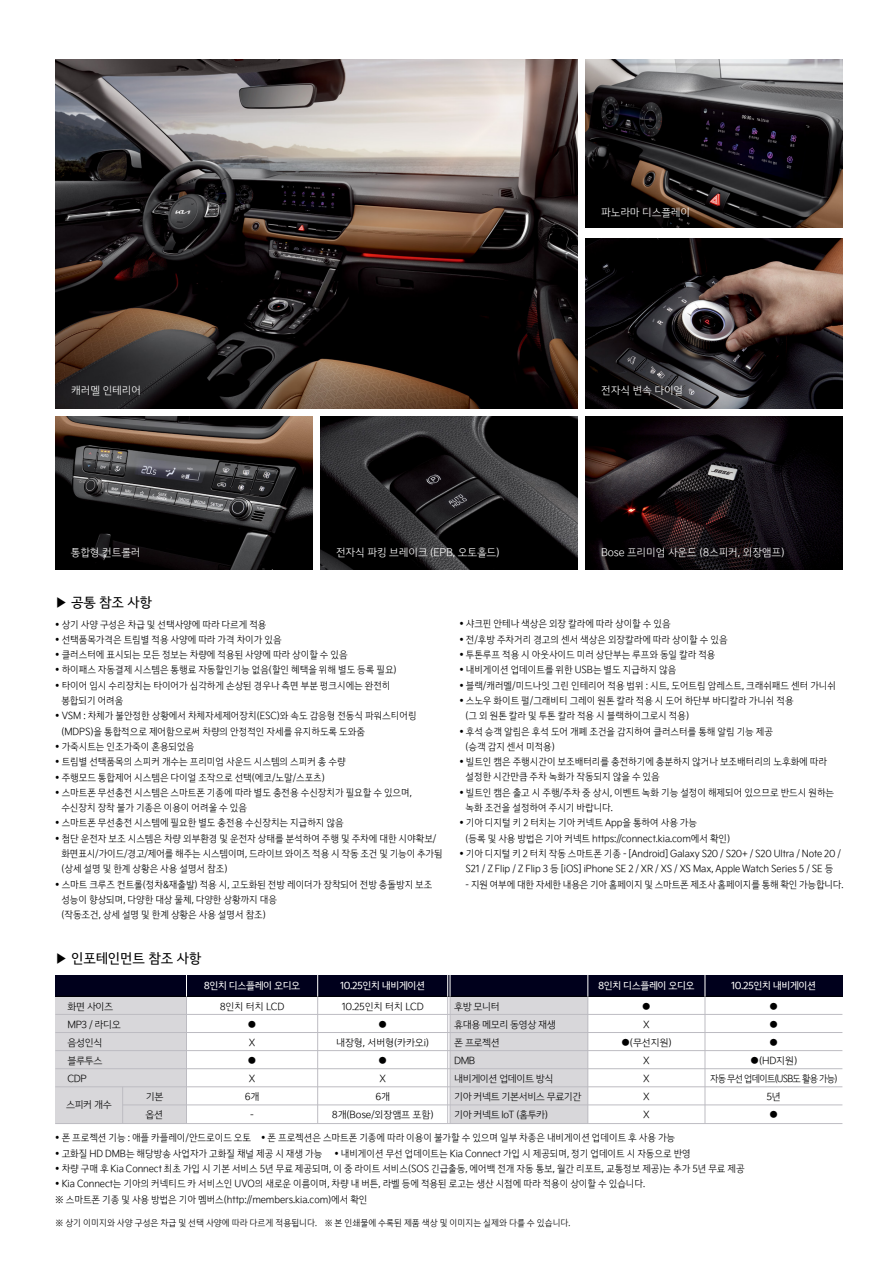
<style>
.page{position:relative;width:885px;height:1263px;background:#fff}
.page>*{position:absolute;margin:0;border:0;box-sizing:border-box;transform-origin:0 0}
.t1{font:13.5px "Kia Signature OTF Regular";letter-spacing:-.02em;color:#000}
.t2{font:10.5px "Kia Signature OTF Light";letter-spacing:-.02em;color:#fff}
.t3{font:9.75px/15.3px "Kia Signature OTF Light";letter-spacing:-.005em;color:#000;scale:.95 1}
.t4{font:9.75px/18px "Kia Signature OTF Light";letter-spacing:-.05em;color:#050505}
.t5{font:9.75px/18px "Kia Signature OTF Light";letter-spacing:-.005em;color:#000;text-align:center}
.t6{font:9.75px "Kia Signature OTF Regular";letter-spacing:-.05em;color:#fff}
.t7{font:9.75px/18px "Kia Signature OTF Light";letter-spacing:-.08em;color:#000;text-align:center}
.t8{font:9px "Kia Signature OTF Light";color:#000;scale:.95 1}
</style>
<div class="page">
<div style="left:55px;top:996px;width:131px;height:127px;background:#d8d7da"></div>
<div style="left:450px;top:996px;width:137px;height:127px;background:#d8d7da"></div>
<div style="left:55px;top:975px;width:787px;height:21px;background:#00001c"></div>
<hr style="left:55px;top:1032px;width:787px;height:1px;background:#bdbcc2">
<hr style="left:55px;top:1014px;width:787px;height:1px;background:#bdbcc2">
<hr style="left:55px;top:996px;width:787px;height:1px;background:#000">
<hr style="left:55px;top:1050px;width:787px;height:1px;background:#bdbcc2">
<hr style="left:123px;top:1105px;width:719px;height:1px;background:#bdbcc2">
<hr style="left:55px;top:1086px;width:787px;height:1px;background:#bdbcc2">
<hr style="left:55px;top:1068px;width:787px;height:1px;background:#bdbcc2">
<hr style="left:55px;top:1123px;width:787px;height:1px;background:#bdbcc2">
<hr style="left:317px;top:996px;width:1px;height:127px;background:#bdbcc2">
<svg style="left:317px;top:975px;width:1px;height:21px"></svg>
<hr style="left:186px;top:996px;width:1px;height:127px;background:#bdbcc2">
<svg style="left:186px;top:975px;width:1px;height:21px"></svg>
<hr style="left:122px;top:1087px;width:1px;height:36px;background:#bdbcc2">
<hr style="left:447px;top:996px;width:1px;height:127px;background:#bdbcc2">
<hr style="left:449px;top:996px;width:1px;height:127px;background:#bdbcc2">
<svg style="left:447px;top:975px;width:3px;height:21px"></svg>
<hr style="left:587px;top:996px;width:1px;height:127px;background:#bdbcc2">
<svg style="left:587px;top:975px;width:1px;height:21px"></svg>
<hr style="left:704px;top:996px;width:1px;height:127px;background:#bdbcc2">
<svg style="left:704px;top:975px;width:1px;height:21px"></svg>
<img style="left:55px;top:60px;width:522px;height:348px">
<img style="left:585px;top:60px;width:257px;height:168px">
<img style="left:585px;top:238px;width:257px;height:170px">
<img style="left:55px;top:417px;width:257px;height:153px">
<img style="left:320px;top:417px;width:257px;height:153px">
<img style="left:585px;top:417px;width:257px;height:153px">
<p class="t2" style="left:71px;top:383px;width:71px">캐러멜 인테리어</p>
<p class="t2" style="left:601px;top:204px;width:90px">파노라마 디스플레이</p>
<p class="t2" style="left:601px;top:383px;width:84px">전자식 변속 다이얼</p>
<p class="t2" style="left:71px;top:545px;width:71px">통합형 컨트롤러</p>
<p class="t2" style="left:336px;top:545px;width:165px">전자식 파킹 브레이크 (EPB, 오토홀드)</p>
<p class="t2" style="left:601px;top:545px;width:185px">Bose 프리미엄 사운드 (8스피커, 외장앰프)</p>
<h1 class="t1" style="left:55px;top:592px;width:98px">▶ 공통 참조 사항</h1>
<p class="t3" style="left:55px;top:616px;width:224px">• 상기 사양 구성은 차급 및 선택사양에 따라 다르게 적용</p>
<p class="t3" style="left:55px;top:631px;width:240px">• 선택품목가격은 트림별 적용 사양에 따라 가격 차이가 있음</p>
<p class="t3" style="left:55px;top:646px;width:309px">• 클러스터에 표시되는 모든 정보는 차량에 적용된 사양에 따라 상이할 수 있음</p>
<p class="t3" style="left:55px;top:662px;width:361px">• 하이패스 자동결제 시스템은 통행료 자동할인기능 없음(할인 혜택을 위해 별도 등록 필요)</p>
<p class="t3" style="left:61px;top:677px;width:348px;text-indent:-6px">• 타이어 임시 수리장치는 타이어가 심각하게 손상된 경우나 측면 부분 펑크시에는 완전히 봉합되기 어려움</p>
<p class="t3" style="left:61px;top:708px;width:375px;text-indent:-6px">• VSM : 차체가 불안정한 상황에서 차체자세제어장치(ESC)와 속도 감응형 전동식 파워스티어링 (MDPS)을 통합적으로 제어함으로써 차량의 안정적인 자세를 유지하도록 도와줌</p>
<p class="t3" style="left:55px;top:738px;width:148px">• 가죽시트는 인조가죽이 혼용되었음</p>
<p class="t3" style="left:55px;top:753px;width:307px">• 트림별 선택품목의 스피커 개수는 프리미엄 사운드 시스템의 스피커 총 수량</p>
<p class="t3" style="left:55px;top:769px;width:285px">• 주행모드 통합제어 시스템은 다이얼 조작으로 선택(에코/노말/스포츠)</p>
<p class="t3" style="left:61px;top:784px;width:370px;text-indent:-6px">• 스마트폰 무선충전 시스템은 스마트폰 기종에 따라 별도 충전용 수신장치가 필요할 수 있으며, 수신장치 장착 불가 기종은 이용이 어려울 수 있음</p>
<p class="t3" style="left:55px;top:815px;width:305px">• 스마트폰 무선충전 시스템에 필요한 별도 충전용 수신장치는 지급하지 않음</p>
<p class="t3" style="left:61px;top:830px;width:403px;text-indent:-6px">• 첨단 운전자 보조 시스템은 차량 외부환경 및 운전자 상태를 분석하여 주행 및 주차에 대한 시야확보/ 화면표시/가이드/경고/제어를 해주는 시스템이며, 드라이브 와이즈 적용 시 작동 조건 및 기능이 추가됨 (상세 설명 및 한계 상황은 사용 설명서 참조)</p>
<p class="t3" style="left:61px;top:876px;width:392px;text-indent:-6px">• 스마트 크루즈 컨트롤(정차&amp;재출발) 적용 시, 고도화된 전방 레이더가 장착되어 전방 충돌방지 보조 성능이 향상되며, 다양한 대상 물체, 다양한 상황까지 대응<br>(작동조건, 상세 설명 및 한계 상황은 사용 설명서 참조)</p>
<h1 class="t1" style="left:55px;top:948px;width:147px">▶ 인포테인먼트 참조 사항</h1>
<p class="t3" style="left:459px;top:616px;width:224px">• 샤크핀 안테나 색상은 외장 칼라에 따라 상이할 수 있음</p>
<p class="t3" style="left:459px;top:631px;width:284px">• 전/후방 주차거리 경고의 센서 색상은 외장칼라에 따라 상이할 수 있음</p>
<p class="t3" style="left:459px;top:646px;width:271px">• 투톤루프 적용 시 아웃사이드 미러 상단부는 루프와 동일 칼라 적용</p>
<p class="t3" style="left:459px;top:662px;width:230px">• 내비게이션 업데이트를 위한 USB는 별도 지급하지 않음</p>
<p class="t3" style="left:459px;top:677px;width:398px">• 블랙/캐러멜/미드나잇 그린 인테리어 적용 범위 : 시트, 도어트림 암레스트, 크래쉬패드 센터 가니쉬</p>
<p class="t3" style="left:465px;top:692px;width:347px;text-indent:-6px">• 스노우 화이트 펄/그래비티 그레이 원톤 칼라 적용 시 도어 하단부 바디칼라 가니쉬 적용 (그 외 원톤 칼라 및 투톤 칼라 적용 시 블랙하이그로시 적용)</p>
<p class="t3" style="left:465px;top:723px;width:325px;text-indent:-6px">• 후석 승객 알림은 후석 도어 개폐 조건을 감지하여 클러스터를 통해 알림 기능 제공 (승객 감지 센서 미적용)</p>
<p class="t3" style="left:465px;top:753px;width:382px;text-indent:-6px">• 빌트인 캠은 주행시간이 보조배터리를 충전하기에 충분하지 않거나 보조배터리의 노후화에 따라 설정한 시간만큼 주차 녹화가 작동되지 않을 수 있음</p>
<p class="t3" style="left:465px;top:784px;width:389px;text-indent:-6px">• 빌트인 캠은 출고 시 주행/주차 중 상시, 이벤트 녹화 기능 설정이 해제되어 있으므로 반드시 원하는 녹화 조건을 설정하여 주시기 바랍니다.</p>
<p class="t3" style="left:465px;top:815px;width:280px;text-indent:-6px">• 기아 디지털 키 2 터치는 기아 커넥트 App을 통하여 사용 가능<br>(등록 및 사용 방법은 기아 커넥트 https://connect.kia.com에서 확인)</p>
<p class="t3" style="left:459px;top:845px;width:403px;text-align:center">• 기아 디지털 키 2 터치 작동 스마트폰 기종 - [Android] Galaxy S20 / S20+ / S20 Ultra / Note 20 /<br>S21 / Z Flip / Z Flip 3 등 [iOS] iPhone SE 2 / XR / XS / XS Max, Apple Watch Series 5 / SE 등</p>
<p class="t3" style="left:465px;top:876px;width:399px">- 지원 여부에 대한 자세한 내용은 기아 홈페이지 및 스마트폰 제조사 홈페이지를 통해 확인 가능합니다.</p>
<p class="t4" style="left:68px;top:997px;width:55px">화면 사이즈<br>MP3 / 라디오 음성인식 블루투스<br>CDP</p>
<p class="t4" style="left:66px;top:1095px;width:47px">스피커 개수</p>
<p class="t4" style="left:146px;top:1087px;width:19px">기본 옵션</p>
<p class="t6" style="left:204px;top:978px;width:98px">8인치 디스플레이 오디오</p>
<p class="t6" style="left:340px;top:978px;width:87px">10.25인치 내비게이션</p>
<p class="t6" style="left:598px;top:978px;width:98px">8인치 디스플레이 오디오</p>
<p class="t6" style="left:731px;top:978px;width:87px">10.25인치 내비게이션</p>
<p class="t4" style="left:454px;top:996px;width:129px">후방 모니터<br>휴대용 메모리 동영상 재생<br>폰 프로젝션<br>DMB<br>내비게이션 업데이트 방식<br>기아 커넥트 기본서비스 무료기간 기아 커넥트 loT (홈투카)</p>
<p class="t5" style="left:332px;top:997px;width:103px">10.25인치 터치 LCD<br>●<br>내장형, 서버형(카카오i) ●<br>X<br>6개<br>8개(Bose/외장앰프 포함)</p>
<p class="t5" style="left:769px;top:997px;width:11px;text-align:justify">● ● ●</p>
<p class="t5" style="left:220px;top:997px;width:66px">8인치 터치 LCD ●<br>X<br>●<br>X<br>6개<br>-</p>
<p class="t5" style="left:641px;top:997px;width:11px;text-align:left">●<br>X</p>
<p class="t5" style="left:621px;top:1033px;width:52px">●(무선지원)<br>X<br>X<br>X<br>X</p>
<p class="t7" style="left:710px;top:1051px;width:129px">●(HD지원)<br>자동 무선 업데이트(USB도 활용 가능)<br>5년<br>●</p>
<p class="t3" style="left:55px;top:1130px;width:654px">• 폰 프로젝션 기능 : 애플 카플레이/안드로이드 오토 • 폰 프로젝션은 스마트폰 기종에 따라 이용이 불가할 수 있으며 일부 차종은 내비게이션 업데이트 후 사용 가능</p>
<p class="t3" style="left:55px;top:1145px;width:670px">• 고화질 HD DMB는 해당방송 사업자가 고화질 채널 제공 시 재생 가능 • 내비게이션 무선 업데이트는 Kia Connect 가입 시 제공되며, 정기 업데이트 시 자동으로 반영</p>
<p class="t3" style="left:55px;top:1160px;width:727px">• 차량 구매 후 Kia Connect 최초 가입 시 기본 서비스 5년 무료 제공되며, 이 중 라이트 서비스(SOS 긴급출동, 에어백 전개 자동 통보, 월간 리포트, 교통정보 제공)는 추가 5년 무료 제공</p>
<p class="t3" style="left:55px;top:1176px;width:622px">• Kia Connect는 기아의 커넥티드 카 서비스인 UVO의 새로운 이름이며, 차량 내 버튼, 라벨 등에 적용된 로고는 생산 시점에 따라 적용이 상이할 수 있습니다. ※ 스마트폰 기종 및 사용 방법은 기아 멤버스(http://members.kia.com)에서 확인</p>
<p class="t8" style="left:55px;top:1216px;width:543px">※ 상기 이미지와 사양 구성은 차급 및 선택 사양에 따라 다르게 적용됩니다. ※ 본 인쇄물에 수록된 제품 색상 및 이미지는 실제와 다를 수 있습니다.</p>
</div>
